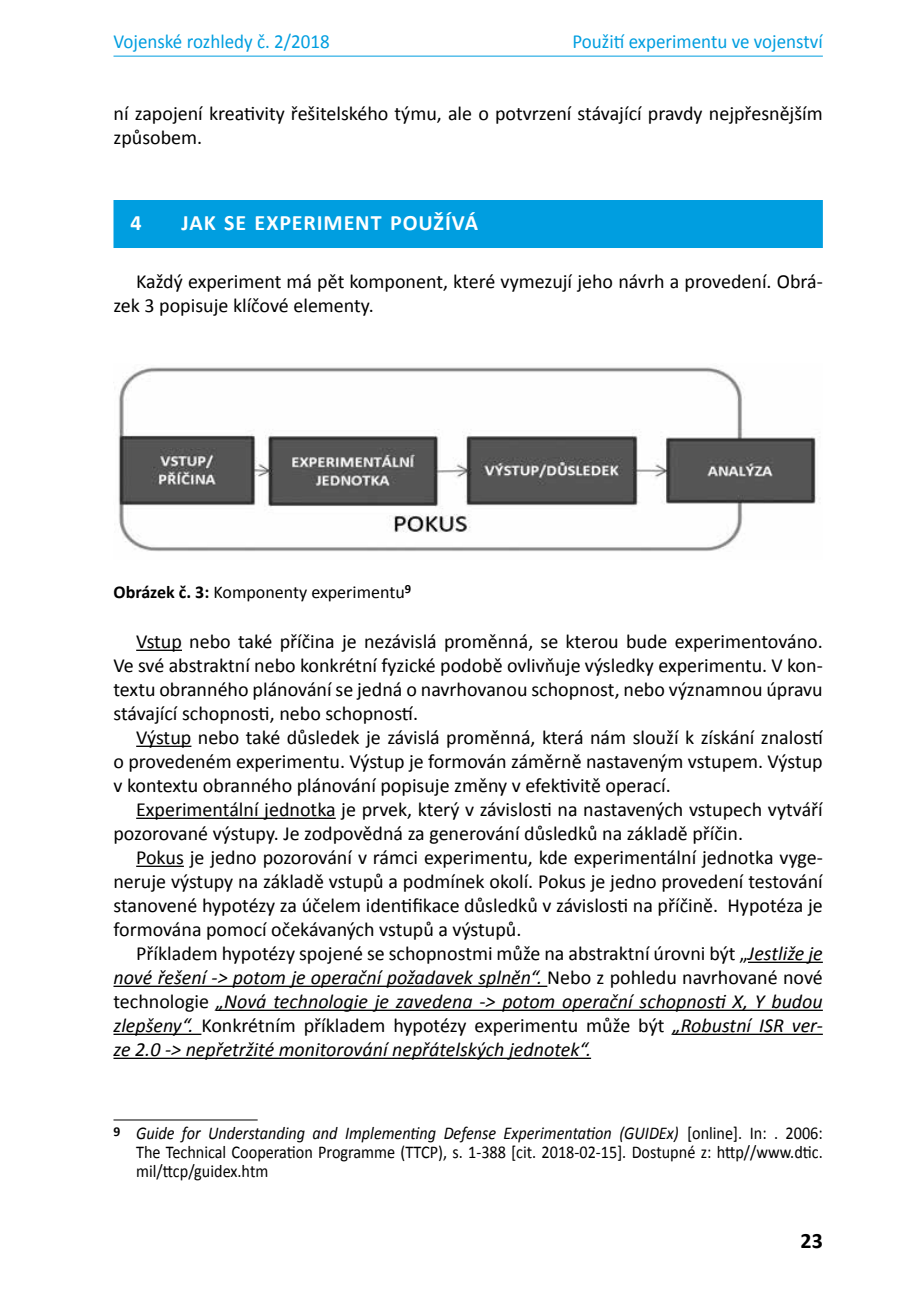
<style>
.page{position:relative;width:908px;height:1304px;background:#fff}
.page>*{position:absolute;margin:0;border:0;box-sizing:border-box;transform-origin:0 0}
.t1{font:700 22px "Calibri";letter-spacing:.04em;color:#fff}
.t2{font:700 22px "Calibri";color:#000}
.t3{font:20px/24px "Calibri";color:#000}
.t4{font:italic 20px/24px "Calibri";color:#000;text-align:justify}
.t5{font:20px "Calibri";color:#009ee0;scale:.95 1}
.t6{font:18px/19px "Calibri";color:#000;text-align:justify;scale:.9 1}
.t7{font:18px "Calibri";color:#000}
.s1{font-weight:700}
.s2{font-style:normal}
.s3{font-style:italic}
</style>
<div class="page">
<hr style="left:113px;top:56px;width:709px;height:1px;background:#009ee0">
<div style="left:113px;top:200px;width:709px;height:48px;background:#009ee0"></div>
<hr style="left:136px;top:650px;width:46px;height:1px;background:#000">
<hr style="left:136px;top:746px;width:55px;height:1px;background:#000">
<hr style="left:136px;top:818px;width:199px;height:1px;background:#000">
<hr style="left:136px;top:866px;width:48px;height:1px;background:#000">
<hr style="left:747px;top:962px;width:75px;height:1px;background:#000">
<hr style="left:113px;top:986px;width:434px;height:1px;background:#000">
<hr style="left:216px;top:1010px;width:606px;height:1px;background:#000">
<hr style="left:113px;top:1034px;width:88px;height:1px;background:#000">
<hr style="left:672px;top:1034px;width:150px;height:1px;background:#000">
<hr style="left:113px;top:1058px;width:478px;height:1px;background:#000">
<img style="left:113px;top:367px;width:703px;height:185px">
<hr style="left:113px;top:1119px;width:144px;height:1px;background:#000">
<p class="t5" style="left:113px;top:29px;width:229px">Vojenské rozhledy č. 2/2018</p>
<p class="t5" style="left:572px;top:29px;width:265px">Použití experimentu ve vojenství</p>
<p class="t3" style="left:113px;top:101px;width:710px">ní zapojení kreativity řešitelského týmu, ale o potvrzení stávající pravdy nejpřesnějším způsobem.</p>
<p class="t1" style="left:130px;top:209px;width:13px">4</p>
<p class="t1" style="left:181px;top:209px;width:298px">JAK SE EXPERIMENT POUŽÍVÁ</p>
<p class="t3" style="left:113px;top:269px;width:710px;text-indent:23px">Každý experiment má pět komponent, které vymezují jeho návrh a provedení. Obrá&shy;zek 3 popisuje klíčové elementy.</p>
<p class="t7" style="left:113px;top:581px;width:299px"><span class="s1">Obrázek č. 3:</span> Komponenty experimentu<sup>9</sup></p>
<p class="t3" style="left:113px;top:629px;width:710px;text-align:justify;text-indent:23px">Vstup nebo také příčina je nezávislá proměnná, se kterou bude experimentováno.<br>Ve své abstraktní nebo konkrétní fyzické podobě ovlivňuje výsledky experimentu. V kon&shy;textu obranného plánování se jedná o navrhovanou schopnost, nebo významnou úpravu stávající schopnosti, nebo schopností.</p>
<p class="t3" style="left:113px;top:725px;width:710px;text-align:justify;text-indent:23px">Výstup nebo také důsledek je závislá proměnná, která nám slouží k získání znalostí o provedeném experimentu. Výstup je formován záměrně nastaveným vstupem. Výstup v kontextu obranného plánování popisuje změny v efektivitě operací.</p>
<p class="t3" style="left:113px;top:797px;width:710px;text-indent:23px">Experimentální jednotka je prvek, který v závislosti na nastavených vstupech vytváří pozorované výstupy. Je zodpovědná za generování důsledků na základě příčin.</p>
<p class="t3" style="left:113px;top:845px;width:710px;text-align:justify;text-indent:23px">Pokus je jedno pozorování v rámci experimentu, kde experimentální jednotka vyge&shy;neruje výstupy na základě vstupů a podmínek okolí. Pokus je jedno provedení testování stanovené hypotézy za účelem identifikace důsledků v závislosti na příčině. Hypotéza je formována pomocí očekávaných vstupů a výstupů.</p>
<p class="t4" style="left:113px;top:941px;width:710px;text-indent:23px"><span class="s2">Příkladem hypotézy spojené se schopnostmi může na abstraktní úrovni být „</span>Jestliže je nové řešení -&gt; potom je operační požadavek splněn“. <span class="s2">Nebo z pohledu navrhované nové technologie</span> „Nová technologie je zavedena -&gt; potom operační schopnosti X, Y budou zlepšeny“. <span class="s2">Konkrétním příkladem hypotézy experimentu může být</span> „Robustní ISR ver&shy;ze 2.0 -&gt; nepřetržité monitorování nepřátelských jednotek“.</p>
<p class="t6" style="left:136px;top:1124px;width:764px;text-indent:-23px"><sup>9</sup> <span class="s3">Guide for Understanding and Implementing Defense Experimentation (GUIDEx)</span> [online]. In: . 2006:<br>The Technical Cooperation Programme (TTCP), s. 1-388 [cit. 2018-02-15]. Dostupné z: http//www.dtic. mil/ttcp/guidex.htm</p>
<p class="t2" style="left:800px;top:1227px;width:24px">23</p>
</div>
